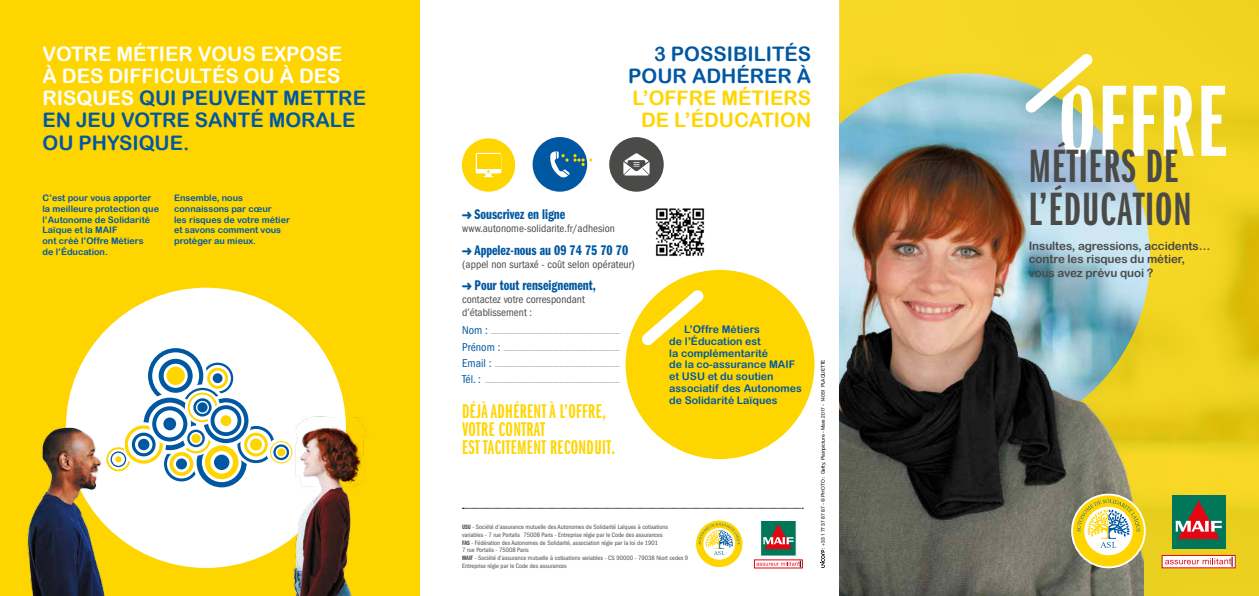
<style>
.page{position:relative;width:1259px;height:596px;background:#fff}
.page>*{position:absolute;margin:0;border:0;box-sizing:border-box;transform-origin:0 0}
.t1{font:48.4px/42.7px "ITC Franklin Gothic Std Dm X Cp";letter-spacing:.02em;color:#4a4a49}
.t2{font:20.6px/18.2px "ITC Franklin Gothic Std Dm X Cp";letter-spacing:.02em;color:#ffd500}
.t3{font:20px/22px "Arial Rounded MT Bold";color:#fff}
.t4{font:20px/22px "Arial Rounded MT Bold";color:#ffd500;text-align:center}
.t5{font:20px/22px "Arial Rounded MT Bold";color:#0058a2;text-align:right}
.t6{font:14.5px "ITC Franklin Gothic Std Dm Cp";color:#0058a2}
.t7{font:11.6px/13.7px "Arial Rounded MT Bold";letter-spacing:-.01em;color:#4a4a49}
.t8{font:condensed 11.1px/13px "ITC Franklin Gothic Std";color:#4a4a49}
.t9{font:10.5px/11.7px "Arial Rounded MT Bold";color:#0058a2}
.t10{font:9px/10.8px "Arial Rounded MT Bold";color:#0058a2}
.t11{font:condensed 6.5px/7.8px "ITC Franklin Gothic Std";color:#4a4a49}
.t12{font:condensed 6px "ITC Franklin Gothic Std";color:#4a4a49}
.t13{font:5px "Helvetica Neue LT Std";letter-spacing:-.01em;color:#000}
.s1{color:#0058a2}
.s2{font-family:"FLECH";font-size:9px}
.s3{font-size:11.7px;color:#0058a2}
.s4{font-family:"ITC Franklin Gothic Std Dm Cp";font-stretch:normal}
</style>
<div class="page">
<svg style="left:839px;top:0;width:420px;height:595px;background:#efd121"></svg>
<img style="left:839px;top:72px;width:304px;height:523px">
<svg style="left:462px;top:507px;width:341px;height:1px"></svg>
<div style="left:625px;top:270px;width:189px;height:189px;background:#ffd500;border-radius:50%"></div>
<svg style="left:641px;top:290px;width:63px;height:55px"></svg>
<svg style="left:462px;top:138px;width:53px;height:53px"></svg>
<svg style="left:609px;top:137px;width:55px;height:54px"></svg>
<svg style="left:532px;top:137px;width:60px;height:54px"></svg>
<img style="left:655px;top:208px;width:50px;height:49px">
<div style="left:0;top:0;width:420px;height:595px;background:#ffd500"></div>
<div style="left:66px;top:287px;width:280px;height:280px;background:#fff;border-radius:50%"></div>
<img style="left:27px;top:405px;width:92px;height:190px">
<div style="left:273px;top:444px;width:16px;height:16px;border:2px solid #0058a2;border-radius:50%"></div>
<div style="left:270px;top:441px;width:22px;height:22px;border:1px solid #ffd500;border-radius:50%"></div>
<div style="left:191px;top:433px;width:10px;height:10px;background:#ffd500;border-radius:50%"></div>
<div style="left:187px;top:429px;width:18px;height:18px;border:2px solid #0058a2;border-radius:50%"></div>
<div style="left:181px;top:423px;width:30px;height:30px;border:2px solid #ffd500;border-radius:50%"></div>
<div style="left:176px;top:458px;width:11px;height:11px;background:#0058a2;border-radius:50%"></div>
<div style="left:170px;top:452px;width:23px;height:23px;border:4px solid #ffd500;border-radius:50%"></div>
<div style="left:164px;top:446px;width:35px;height:35px;border:3px solid #0058a2;border-radius:50%"></div>
<div style="left:250px;top:438px;width:12px;height:12px;background:#ffd500;border-radius:50%"></div>
<div style="left:244px;top:432px;width:24px;height:24px;border:3px solid #ffd500;border-radius:50%"></div>
<div style="left:237px;top:425px;width:37px;height:38px;border:3px solid #0058a2;border-radius:50%"></div>
<div style="left:221px;top:415px;width:10px;height:11px;background:#ffd500;border-radius:50%"></div>
<div style="left:211px;top:405px;width:30px;height:31px;border:4px solid #0058a2;border-radius:50%"></div>
<div style="left:203px;top:398px;width:45px;height:45px;border:4px solid #0058a2;border-radius:50%"></div>
<div style="left:214px;top:454px;width:15px;height:15px;background:#0058a2;border-radius:50%"></div>
<div style="left:205px;top:445px;width:33px;height:34px;border:6px solid #ffd500;border-radius:50%"></div>
<div style="left:197px;top:437px;width:50px;height:50px;border:5px solid #0058a2;border-radius:50%"></div>
<div style="left:163px;top:417px;width:13px;height:13px;background:#0058a2;border-radius:50%"></div>
<div style="left:152px;top:406px;width:35px;height:35px;border:4px solid #0058a2;border-radius:50%"></div>
<div style="left:144px;top:397px;width:52px;height:53px;border:5px solid #0058a2;border-radius:50%"></div>
<div style="left:111px;top:451px;width:15px;height:16px;border:1px solid #0058a2;border-radius:50%"></div>
<div style="left:106px;top:447px;width:24px;height:24px;border:2px solid #ffd500;border-radius:50%"></div>
<svg style="left:115px;top:425px;width:48px;height:38px"></svg>
<div style="left:197px;top:402px;width:11px;height:10px;background:#0058a2;border-radius:50%"></div>
<div style="left:193px;top:398px;width:19px;height:18px;border:3px solid #0058a2;border-radius:50%"></div>
<div style="left:188px;top:392px;width:29px;height:30px;border:2px solid #ffd500;border-radius:50%"></div>
<div style="left:183px;top:387px;width:39px;height:39px;border:2px solid #0058a2;border-radius:50%"></div>
<div style="left:213px;top:373px;width:9px;height:10px;background:#0058a2;border-radius:50%"></div>
<div style="left:207px;top:367px;width:21px;height:21px;border:3px solid #ffd500;border-radius:50%"></div>
<div style="left:202px;top:362px;width:31px;height:31px;border:2px solid #0058a2;border-radius:50%"></div>
<div style="left:166px;top:366px;width:19px;height:19px;background:#ffd500;border-radius:50%"></div>
<div style="left:159px;top:358px;width:34px;height:34px;border:5px solid #0058a2;border-radius:50%"></div>
<div style="left:148px;top:348px;width:55px;height:55px;border:4px solid #0058a2;border-radius:50%"></div>
<svg style="left:695px;top:519px;width:48px;height:49px"></svg>
<div style="left:696px;top:520px;width:46px;height:46px;background:#ffd500;border-radius:50%"></div>
<div style="left:703px;top:527px;width:32px;height:32px;background:#fff;border-radius:50%"></div>
<svg style="left:698px;top:522px;width:42px;height:32px"></svg>
<div style="left:754px;top:559px;width:48px;height:8px;border:1px solid #e30613"></div>
<svg style="left:756px;top:521px;width:45px;height:46px"></svg>
<svg style="left:1133px;top:86px;width:23px;height:70px"></svg>
<svg style="left:1163px;top:86px;width:31px;height:70px"></svg>
<svg style="left:1201px;top:86px;width:25px;height:70px"></svg>
<svg style="left:1014px;top:43px;width:112px;height:114px"></svg>
<svg style="left:1071px;top:493px;width:74px;height:75px"></svg>
<div style="left:1073px;top:495px;width:71px;height:71px;background:#ffd500;border-radius:50%"></div>
<div style="left:1084px;top:506px;width:48px;height:49px;background:#fff;border-radius:50%"></div>
<svg style="left:1076px;top:499px;width:64px;height:48px"></svg>
<div style="left:1162px;top:555px;width:73px;height:12px;background:#fff"></div>
<div style="left:1162px;top:555px;width:73px;height:12px;border:1px solid #e30613"></div>
<svg style="left:1165px;top:556px;width:68px;height:10px"></svg>
<div style="left:1172px;top:495px;width:53px;height:53px;background:#007758"></div>
<svg style="left:1175px;top:500px;width:46px;height:38px"></svg>
<img style="left:279px;top:405px;width:87px;height:190px">
<svg style="left:820px;top:549px;width:5px;height:18px"></svg>
<h3 class="t3" style="left:43px;top:43px;width:325px">VOTRE MÉTIER VOUS EXPOSE<br>À DES DIFFICULTÉS OU À DES<br>RISQUES <span class="s1">QUI PEUVENT METTRE<br>EN JEU VOTRE SANTÉ MORALE<br>OU PHYSIQUE.</span></h3>
<h3 class="t10" style="left:43px;top:192px;width:118px">C’est pour vous apporter la meilleure protection que l’Autonome de Solidarité<br>Laïque et la MAIF<br>ont créé l’Offre Métiers<br>de l’Éducation.</h3>
<h3 class="t10" style="left:174px;top:192px;width:117px">Ensemble, nous connaissons par cœur<br>les risques de votre métier et savons comment vous protéger au mieux.</h3>
<h3 class="t5" style="left:628px;top:43px;width:184px">3 POSSIBILITÉS<br>POUR ADHÉRER À</h3>
<h3 class="t4" style="left:632px;top:87px;width:180px">L’OFFRE MÉTIERS<br>DE L’ÉDUCATION</h3>
<h3 class="t6" style="left:462px;top:206px;width:105px"><span class="s2">1</span>Souscrivez en ligne</h3>
<h3 class="t8" style="left:462px;top:222px;width:154px">www.autonome-solidarite.fr/adhesion</h3>
<h3 class="t6" style="left:462px;top:242px;width:167px"><span class="s2">1</span>Appelez-nous au 09 74 75 70 70</h3>
<h3 class="t8" style="left:462px;top:257px;width:174px">(appel non surtaxé - coût selon opérateur)</h3>
<h3 class="t6" style="left:462px;top:277px;width:135px"><span class="s2">1</span>Pour tout renseignement,</h3>
<h3 class="t8" style="left:462px;top:293px;width:124px">contactez votre correspondant d’établissement :</h3>
<p class="t12" style="left:462px;top:328px;width:159px"><span class="s3">Nom :</span> ..........................................................................................</p>
<p class="t12" style="left:462px;top:345px;width:159px"><span class="s3">Prénom :</span> .................................................................................</p>
<p class="t12" style="left:462px;top:361px;width:159px"><span class="s3">Email :</span> .......................................................................................</p>
<p class="t12" style="left:462px;top:377px;width:159px"><span class="s3">Tél. :</span> ..............................................................................................</p>
<h2 class="t2" style="left:462px;top:402px;width:155px">DÉJÀ ADHÉRENT À L’OFFRE,<br>VOTRE CONTRAT<br>EST TACITEMENT RECONDUIT.</h2>
<h3 class="t9" style="left:669px;top:323px;width:134px;text-indent:15px">L’Offre Métiers<br>de l’Éducation est<br>la complémentarité<br>de la co-assurance MAIF et USU et du soutien associatif des Autonomes de Solidarité Laïques</h3>
<p class="t11" style="left:462px;top:522px;width:227px"><span class="s4">USU</span> - Société d’assurance mutuelle des Autonomes de Solidarité Laïques à cotisations variables - 7 rue Portalis 75008 Paris - Entreprise régie par le Code des assurances<br><span class="s4">FAS</span> - Fédération des Autonomes de Solidarité, association régie par la loi de 1901<br>7 rue Portalis - 75008 Paris<br><span class="s4">MAIF</span> - Société d’assurance mutuelle à cotisations variables - CS 90000 - 79038 Niort cedex 9<br>Entreprise régie par le Code des assurances</p>
<p class="t13" style="left:820px;top:548px;width:191px;rotate:-90deg">: +33 1 77 37 87 87 - © PHOTO : Getty, Plainpicture - Mars 2017 - 14051 PLAQUETTE</p>
<h1 class="t1" style="left:1028px;top:146px;width:164px">MÉTIERS DE<br>L’ÉDUCATION</h1>
<h3 class="t7" style="left:1028px;top:238px;width:183px">Insultes, agressions, accidents… contre les risques du métier, vous avez prévu quoi ?</h3>
</div>
